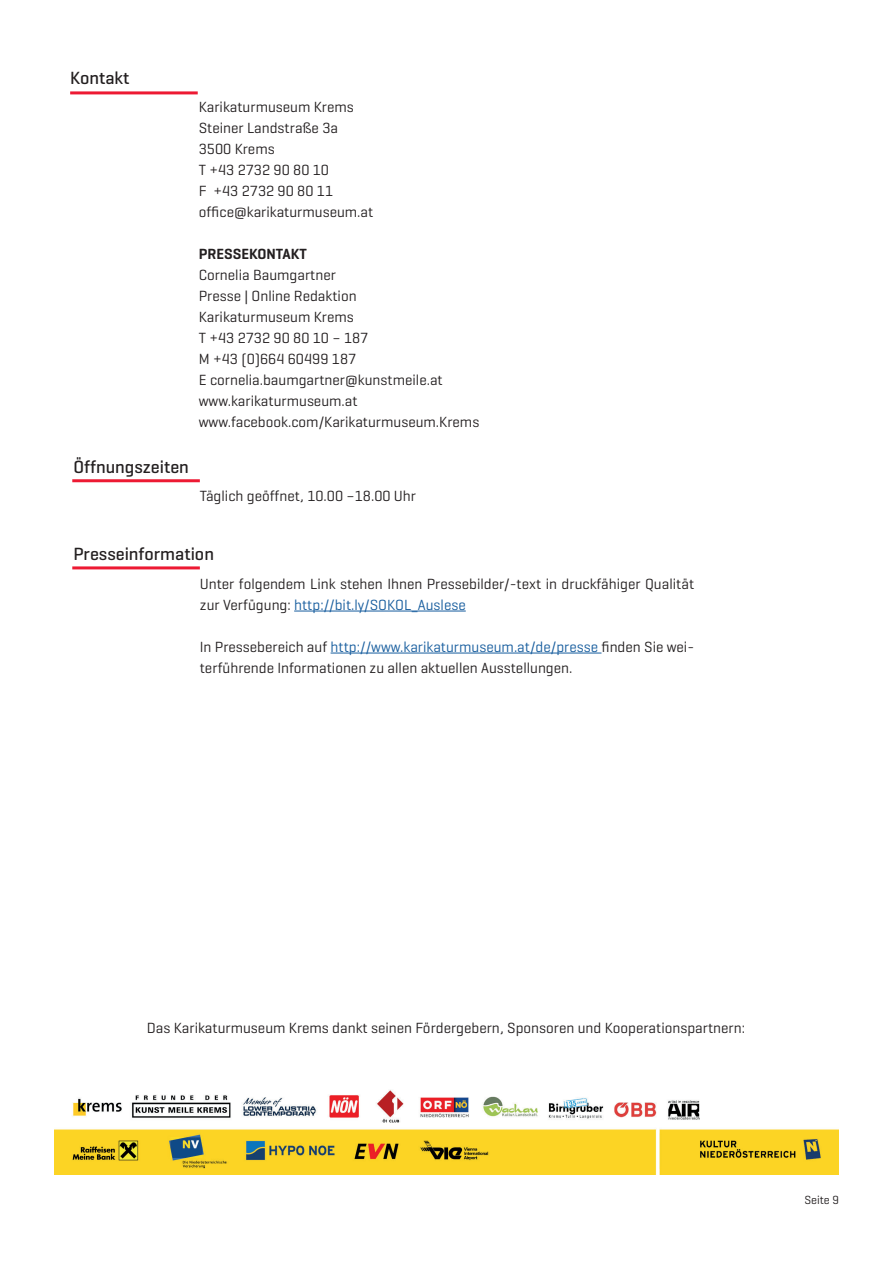
<style>
.page{position:relative;width:893px;height:1263px;background:#fff}
.page>*{position:absolute;margin:0;border:0;box-sizing:border-box;transform-origin:0 0}
.t1{font:500 18px "Geogrotesque";color:#231f20}
.t2{font:15px/21px "Geogrotesque";color:#231f20}
.t3{font:600 15px "Geogrotesque";color:#231f20}
.t4{font:12px "Geogrotesque";color:#231f20}
.s1{color:#175d9e}
</style>
<div class="page">
<img style="left:54px;top:1090px;width:785px;height:84px">
<hr style="left:70px;top:91px;width:128px;height:3px;background:#ed1a33">
<hr style="left:72px;top:479px;width:128px;height:3px;background:#ed1a33">
<hr style="left:294px;top:611px;width:172px;height:1px;background:#175d9e">
<hr style="left:331px;top:653px;width:270px;height:1px;background:#175d9e">
<hr style="left:72px;top:566px;width:128px;height:3px;background:#ed1a33">
<p class="t1" style="left:70px;top:68px;width:61px">Kontakt</p>
<p class="t1" style="left:73px;top:457px;width:117px">Öffnungszeiten</p>
<p class="t2" style="left:199px;top:97px;width:176px">Karikaturmuseum Krems<br>Steiner Landstraße 3a<br>3500 Krems<br>T +43 2732 90 80 10<br>F +43 2732 90 80 11 office@karikaturmuseum.at</p>
<p class="t3" style="left:199px;top:245px;width:110px">PRESSEKONTAKT</p>
<p class="t2" style="left:199px;top:265px;width:282px">Cornelia Baumgartner<br>Presse | Online Redaktion<br>Karikaturmuseum Krems<br>T +43 2732 90 80 10 – 187<br>M +43 (0)664 60499 187<br>E cornelia.baumgartner@kunstmeile.at www.karikaturmuseum.at www.facebook.com/Karikaturmuseum.Krems</p>
<p class="t2" style="left:200px;top:486px;width:218px">Täglich geöffnet, 10.00 –18.00 Uhr</p>
<p class="t1" style="left:73px;top:544px;width:142px">Presseinformation</p>
<p class="t2" style="left:200px;top:573px;width:496px">Unter folgendem Link stehen Ihnen Pressebilder/-text in druckfähiger Qualität zur Verfügung: <span class="s1">http://bit.ly/SOKOL_Auslese</span></p>
<p class="t2" style="left:200px;top:636px;width:496px">In Pressebereich auf <span class="s1">http://www.karikaturmuseum.at/de/presse</span> finden Sie wei&shy;terführende Informationen zu allen aktuellen Ausstellungen.</p>
<p class="t2" style="left:147px;top:1017px;width:600px">Das Karikaturmuseum Krems dankt seinen Fördergebern, Sponsoren und Kooperationspartnern:</p>
<p class="t4" style="left:804px;top:1193px;width:36px">Seite 9</p>
</div>
